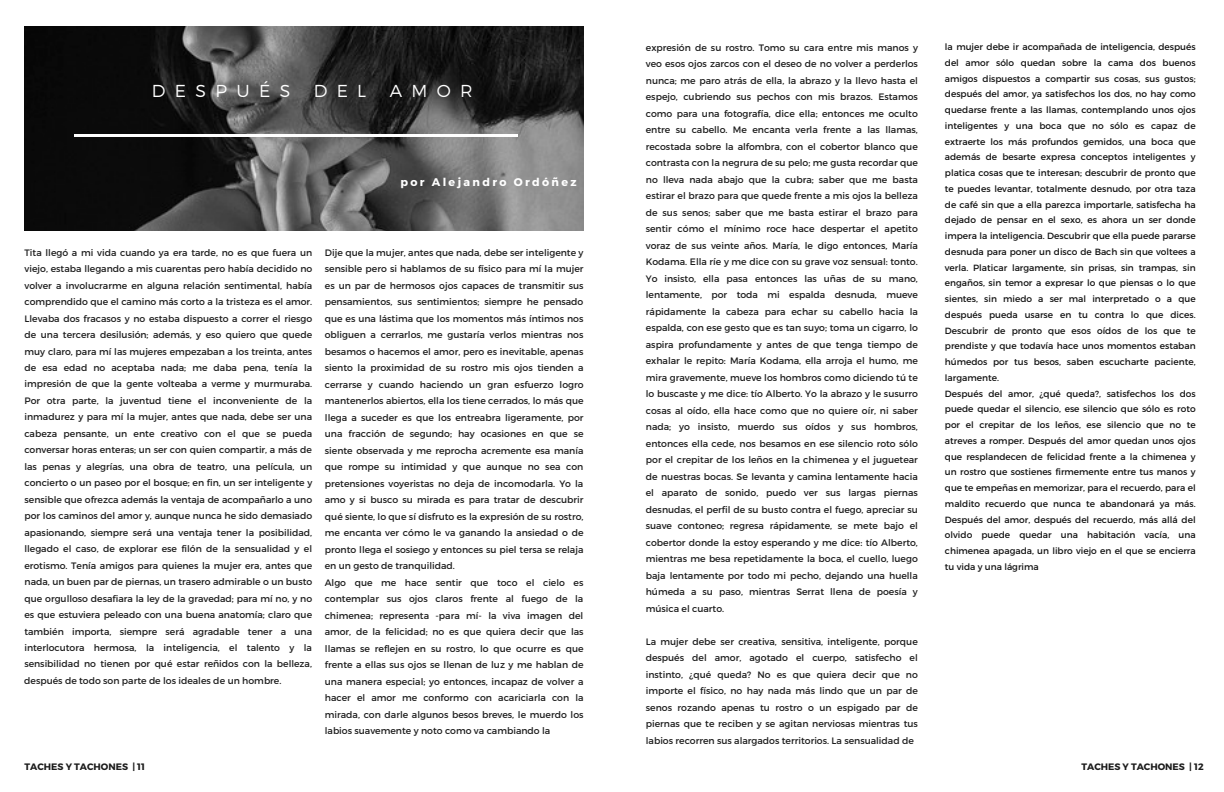
<style>
.page{position:relative;width:1224px;height:792px;background:#fff}
.page>*{position:absolute;margin:0;border:0;box-sizing:border-box;transform-origin:0 0}
.t1{font:300 17.3px "Montserrat";letter-spacing:.54em;color:#fff}
.t2{font:700 11.1px "Montserrat";letter-spacing:.21em;color:#fff}
.t3{font:9.3px/16.5px "Montserrat";color:#1c1c1c;text-align:justify}
.t4{font:700 9.3px "Montserrat";color:#1c1c1c}
.t5{font:9px/15.8px "Montserrat";color:#111}
</style>
<div class="page">
<img style="left:25px;top:26px;width:558px;height:204px">
<hr style="left:74px;top:134px;width:443px;height:2px;background:#fff">
<h1 class="t1" style="left:152px;top:80px;width:140px">DESPUÉS</h1>
<h1 class="t1" style="left:314px;top:80px;width:54px">DEL</h1>
<h1 class="t1" style="left:390px;top:80px;width:84px">AMOR</h1>
<p class="t2" style="left:400px;top:175px;width:178px">por Alejandro Ordóñez</p>
<p class="t3" style="left:24px;top:244px;width:290px">Tita llegó a mi vida cuando ya era tarde, no es que fuera un viejo, estaba llegando a mis cuarentas pero había decidido no volver a involucrarme en alguna relación sentimental, había comprendido que el camino más corto a la tristeza es el amor.<br>Llevaba dos fracasos y no estaba dispuesto a correr el riesgo de una tercera desilusión; además, y eso quiero que quede muy claro, para mí las mujeres empezaban a los treinta, antes de esa edad no aceptaba nada; me daba pena, tenía la impresión de que la gente volteaba a verme y murmuraba.<br>Por otra parte, la juventud tiene el inconveniente de la inmadurez y para mí la mujer, antes que nada, debe ser una cabeza pensante, un ente creativo con el que se pueda conversar horas enteras; un ser con quien compartir, a más de las penas y alegrías, una obra de teatro, una película, un concierto o un paseo por el bosque; en fin, un ser inteligente y sensible que ofrezca además la ventaja de acompañarlo a uno por los caminos del amor y, aunque nunca he sido demasiado apasionando, siempre será una ventaja tener la posibilidad, llegado el caso, de explorar ese filón de la sensualidad y el erotismo. Tenía amigos para quienes la mujer era, antes que nada, un buen par de piernas, un trasero admirable o un busto que orgulloso desafiara la ley de la gravedad; para mí no, y no es que estuviera peleado con una buena anatomía; claro que también importa, siempre será agradable tener a una interlocutora hermosa, la inteligencia, el talento y la sensibilidad no tienen por qué estar reñidos con la belleza, después de todo son parte de los ideales de un hombre.</p>
<p class="t3" style="left:325px;top:244px;width:260px;text-align:left">Dije que la mujer, antes que nada, debe ser inteligente y sensible pero si hablamos de su físico para mí la mujer es un par de hermosos ojos capaces de transmitir sus pensamientos, sus sentimientos; siempre he pensado que es una lástima que los momentos más íntimos nos obliguen a cerrarlos, me gustaría verlos mientras nos besamos o hacemos el amor, pero es inevitable, apenas siento la proximidad de su rostro mis ojos tienden a cerrarse y cuando haciendo un gran esfuerzo logro mantenerlos abiertos, ella los tiene cerrados, lo más que llega a suceder es que los entreabra ligeramente, por una fracción de segundo; hay ocasiones en que se siente observada y me reprocha acremente esa manía que rompe su intimidad y que aunque no sea con pretensiones voyeristas no deja de incomodarla. Yo la amo y si busco su mirada es para tratar de descubrir qué siente, lo que sí disfruto es la expresión de su rostro, me encanta ver cómo le va ganando la ansiedad o de pronto llega el sosiego y entonces su piel tersa se relaja en un gesto de tranquilidad.<br>Algo que me hace sentir que toco el cielo es contemplar sus ojos claros frente al fuego de la chimenea; representa -para mí- la viva imagen del amor, de la felicidad; no es que quiera decir que las llamas se reflejen en su rostro, lo que ocurre es que frente a ellas sus ojos se llenan de luz y me hablan de una manera especial; yo entonces, incapaz de volver a hacer el amor me conformo con acariciarla con la mirada, con darle algunos besos breves, le muerdo los labios suavemente y noto como va cambiando la</p>
<p class="t4" style="left:25px;top:761px;width:122px">TACHES Y TACHONES | 11</p>
<p class="t3" style="left:646px;top:39px;width:274px">expresión de su rostro. Tomo su cara entre mis manos y veo esos ojos zarcos con el deseo de no volver a perderlos nunca; me paro atrás de ella, la abrazo y la llevo hasta el espejo, cubriendo sus pechos con mis brazos. Estamos como para una fotografía, dice ella; entonces me oculto entre su cabello. Me encanta verla frente a las llamas, recostada sobre la alfombra, con el cobertor blanco que contrasta con la negrura de su pelo; me gusta recordar que no lleva nada abajo que la cubra; saber que me basta estirar el brazo para que quede frente a mis ojos la belleza de sus senos; saber que me basta estirar el brazo para sentir cómo el mínimo roce hace despertar el apetito voraz de sus veinte años. María, le digo entonces, María Kodama. Ella ríe y me dice con su grave voz sensual: tonto.<br>Yo insisto, ella pasa entonces las uñas de su mano, lentamente, por toda mi espalda desnuda, mueve rápidamente la cabeza para echar su cabello hacia la espalda, con ese gesto que es tan suyo; toma un cigarro, lo aspira profundamente y antes de que tenga tiempo de exhalar le repito: María Kodama, ella arroja el humo, me mira gravemente, mueve los hombros como diciendo tú te lo buscaste y me dice: tío Alberto. Yo la abrazo y le susurro cosas al oído, ella hace como que no quiere oír, ni saber nada; yo insisto, muerdo sus oídos y sus hombros, entonces ella cede, nos besamos en ese silencio roto sólo por el crepitar de los leños en la chimenea y el juguetear de nuestras bocas. Se levanta y camina lentamente hacia el aparato de sonido, puedo ver sus largas piernas desnudas, el perfil de su busto contra el fuego, apreciar su suave contoneo; regresa rápidamente, se mete bajo el cobertor donde la estoy esperando y me dice: tío Alberto, mientras me besa repetidamente la boca, el cuello, luego baja lentamente por todo mi pecho, dejando una huella húmeda a su paso, mientras Serrat llena de poesía y música el cuarto.</p>
<p class="t3" style="left:646px;top:633px;width:274px">La mujer debe ser creativa, sensitiva, inteligente, porque después del amor, agotado el cuerpo, satisfecho el instinto, ¿qué queda? No es que quiera decir que no importe el físico, no hay nada más lindo que un par de senos rozando apenas tu rostro o un espigado par de piernas que te reciben y se agitan nerviosas mientras tus labios recorren sus alargados territorios. La sensualidad de</p>
<p class="t5" style="left:945px;top:39px;width:252px">la mujer debe ir acompañada de inteligencia, después del amor sólo quedan sobre la cama dos buenos amigos dispuestos a compartir sus cosas, sus gustos; después del amor, ya satisfechos los dos, no hay como quedarse frente a las llamas, contemplando unos ojos inteligentes y una boca que no sólo es capaz de extraerte los más profundos gemidos, una boca que además de besarte expresa conceptos inteligentes y platica cosas que te interesan; descubrir de pronto que te puedes levantar, totalmente desnudo, por otra taza de café sin que a ella parezca importarle, satisfecha ha dejado de pensar en el sexo, es ahora un ser donde impera la inteligencia. Descubrir que ella puede pararse desnuda para poner un disco de Bach sin que voltees a verla. Platicar largamente, sin prisas, sin trampas, sin engaños, sin temor a expresar lo que piensas o lo que sientes, sin miedo a ser mal interpretado o a que después pueda usarse en tu contra lo que dices.<br>Descubrir de pronto que esos oídos de los que te prendiste y que todavía hace unos momentos estaban húmedos por tus besos, saben escucharte paciente, largamente.<br>Después del amor, ¿qué queda?, satisfechos los dos puede quedar el silencio, ese silencio que sólo es roto por el crepitar de los leños, ese silencio que no te atreves a romper. Después del amor quedan unos ojos que resplandecen de felicidad frente a la chimenea y un rostro que sostienes firmemente entre tus manos y que te empeñas en memorizar, para el recuerdo, para el maldito recuerdo que nunca te abandonará ya más.<br>Después del amor, después del recuerdo, más allá del olvido puede quedar una habitación vacía, una chimenea apagada, un libro viejo en el que se encierra tu vida y una lágrima</p>
<p class="t4" style="left:1081px;top:761px;width:124px">TACHES Y TACHONES | 12</p>
</div>
